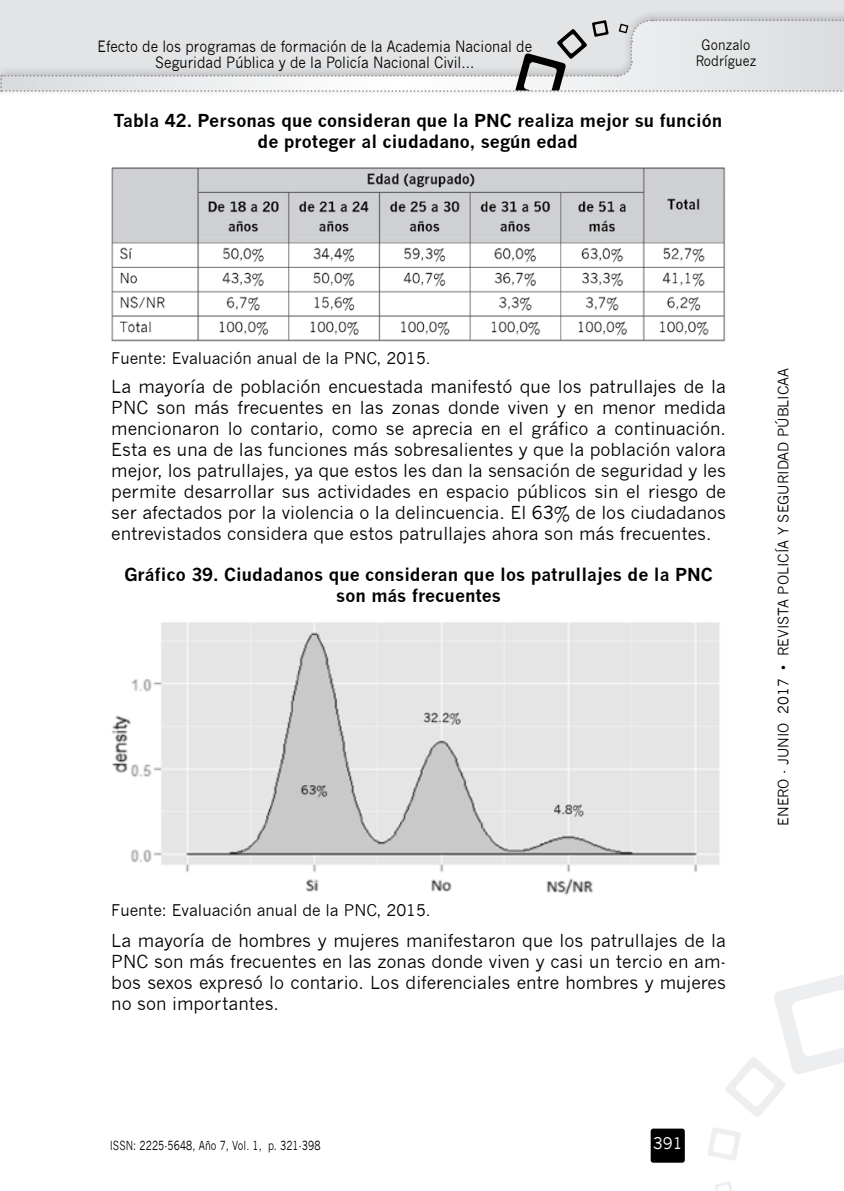
<style>
.page{position:relative;width:844px;height:1191px;background:#fff}
.page>*{position:absolute;margin:0;border:0;box-sizing:border-box;transform-origin:0 0}
.t1{font:17.5px/21px "News Gothic";color:#000;text-align:justify}
.t2{font:700 17.5px/21px "News Gothic";color:#000;text-align:center}
.t3{font:15.75px "News Gothic";color:#000}
.t4{font:15.75px "News Gothic";color:#fff}
.t5{font:15.22px/15.8px "News Gothic";color:#000;text-align:center;scale:.9 1}
.t6{font:14px "News Gothic";color:#000}
.t7{font:14px/15.8px "News Gothic";color:#000;text-align:center;scale:.9 1}
.t8{font:12.25px "News Gothic";letter-spacing:.01em;color:#000;scale:.8 1}
</style>
<div class="page">
<div style="left:0;top:0;width:843px;height:90px;background:#e3e4e6"></div>
<div style="left:0;top:8px;width:843px;height:90px;background:#000;opacity:.2"></div>
<svg style="left:0;top:19px;width:844px;height:73px"></svg>
<svg style="left:708px;top:1127px;width:32px;height:33px"></svg>
<svg style="left:715px;top:1181px;width:17px;height:10px"></svg>
<svg style="left:725px;top:975px;width:118px;height:142px"></svg>
<div style="left:650px;top:1128px;width:34px;height:34px;background:#000;border-radius:3px"></div>
<img style="left:111px;top:167px;width:614px;height:175px">
<img style="left:112px;top:622px;width:608px;height:273px">
<p class="t5" style="left:97px;top:39px;width:484px">Efecto de los programas de formación de la Academia Nacional de<br>Seguridad Pública y de la Policía Nacional Civil...</p>
<p class="t7" style="left:695px;top:37px;width:69px">Gonzalo<br>Rodríguez</p>
<p class="t2" style="left:113px;top:110px;width:610px">Tabla 42. Personas que consideran que la PNC realiza mejor su función de proteger al ciudadano, según edad</p>
<p class="t3" style="left:111px;top:349px;width:321px">Fuente: Evaluación anual de la PNC, 2015.</p>
<p class="t1" style="left:111px;top:376px;width:616px">La mayoría de población encuestada manifestó que los patrullajes de la PNC son más frecuentes en las zonas donde viven y en menor medida mencionaron lo contario, como se aprecia en el gráfico a continuación.<br>Esta es una de las funciones más sobresalientes y que la población valora mejor, los patrullajes, ya que estos les dan la sensación de seguridad y les permite desarrollar sus actividades en espacio públicos sin el riesgo de ser afectados por la violencia o la delincuencia. El 63% de los ciudadanos entrevistados considera que estos patrullajes ahora son más frecuentes.</p>
<p class="t2" style="left:124px;top:563px;width:590px">Gráfico 39. Ciudadanos que consideran que los patrullajes de la PNC son más frecuentes</p>
<p class="t3" style="left:111px;top:901px;width:321px">Fuente: Evaluación anual de la PNC, 2015.</p>
<p class="t1" style="left:111px;top:930px;width:616px">La mayoría de hombres y mujeres manifestaron que los patrullajes de la PNC son más frecuentes en las zonas donde viven y casi un tercio en am&shy;bos sexos expresó lo contario. Los diferenciales entre hombres y mujeres no son importantes.</p>
<p class="t8" style="left:110px;top:1138px;width:265px">ISSN: 2225-5648, Año 7, Vol. 1, p. 321-398</p>
<p class="t4" style="left:652px;top:1134px;width:31px">391</p>
<p class="t6" style="left:775px;top:825px;width:459px;rotate:-90deg">ENERO - JUNIO 2017 • REVISTA POLICÍA Y SEGURIDAD PÚBLICAA</p>
</div>
